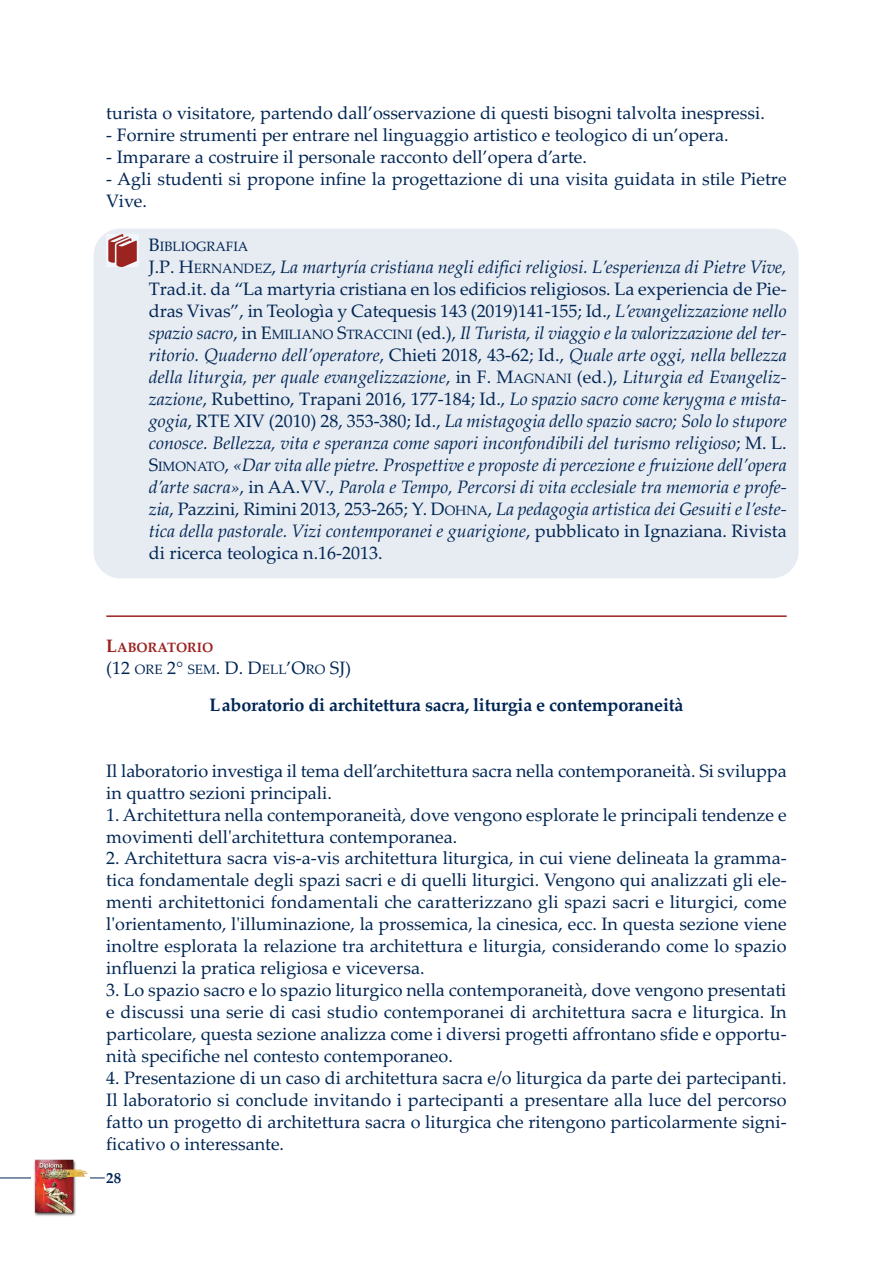
<style>
.page{position:relative;width:893px;height:1263px;background:#fff}
.page>*{position:absolute;margin:0;border:0;box-sizing:border-box;transform-origin:0 0}
.t1{font:18px/21.9px "Palatino Linotype";color:#002654}
.t2{font:italic 18px/21.9px "Palatino Linotype";color:#002654;text-align:justify}
.t3{font:700 18px/36.9px "Palatino Linotype";letter-spacing:-.015em;color:#002654}
.t4{font:700 15px "Palatino Linotype";color:#002654}
.t5{font:13.5px "Palatino Linotype";color:#002654}
.t6{font:700 13.5px "Palatino Linotype";color:#9c2320}
.s1{font-size:18px}
.s2{font-style:normal}
.s3{font-style:normal;font-size:13.5px}
.s4{font-weight:400}
.s5{font-weight:400;font-size:13.5px}
</style>
<div class="page">
<div style="left:94px;top:229px;width:705px;height:349px;background:#e7ebf2;border-radius:27px"></div>
<img style="left:106px;top:234px;width:32px;height:33px">
<hr style="left:0;top:1178px;width:105px;height:1px;background:#002654">
<img style="left:31px;top:1159px;width:58px;height:57px">
<hr style="left:106px;top:615px;width:681px;height:2px;background:#9c2320">
<p class="t1" style="left:106px;top:102px;width:660px">turista o visitatore, partendo dall’osservazione di questi bisogni talvolta inespressi.</p>
<p class="t1" style="left:106px;top:124px;width:624px">- Fornire strumenti per entrare nel linguaggio artistico e teologico di un’opera.</p>
<p class="t1" style="left:106px;top:146px;width:482px">- Imparare a costruire il personale racconto dell’opera d’arte.</p>
<p class="t1" style="left:106px;top:168px;width:682px">- Agli studenti si propone infine la progettazione di una visita guidata in stile Pietre<br>Vive.</p>
<p class="t5" style="left:149px;top:239px;width:101px"><span class="s1">B</span>IBLIOGRAFIA</p>
<p class="t2" style="left:149px;top:256px;width:639px"><span class="s2">J.P. H</span><span class="s3">ERNANDEZ</span><span class="s2">,</span> La martyría cristiana negli edifici religiosi. L’esperienza di Pietre Vive, <span class="s2">Trad.it. da “La martyria cristiana en los edificios religiosos. La experiencia de Pie&shy;dras Vivas”, in Teologìa y Catequesis 143 (2019)141-155; Id.,</span> L’evangelizzazione nello spazio sacro<span class="s2">, in E</span><span class="s3">MILIANO</span> <span class="s2">S</span><span class="s3">TRACCINI</span> <span class="s2">(ed.),</span> Il Turista, il viaggio e la valorizzazione del ter&shy;ritorio. Quaderno dell’operatore<span class="s2">, Chieti 2018, 43-62; Id.,</span> Quale arte oggi, nella bellezza della liturgia, per quale evangelizzazione<span class="s2">, in F. M</span><span class="s3">AGNANI</span> <span class="s2">(ed.),</span> Liturgia ed Evangeliz&shy;zazione<span class="s2">, Rubettino, Trapani 2016, 177-184; Id.,</span> Lo spazio sacro come kerygma e mista&shy;gogia<span class="s2">, RTE XIV (2010) 28, 353-380; Id.,</span> La mistagogia dello spazio sacro; Solo lo stupore conosce. Bellezza, vita e speranza come sapori inconfondibili del turismo religioso<span class="s2">; M. L.<br>S</span><span class="s3">IMONATO</span><span class="s2">,</span> «Dar vita alle pietre. Prospettive e proposte di percezione e fruizione dell’opera d’arte sacra»<span class="s2">, in AA.VV.,</span> Parola e Tempo, Percorsi di vita ecclesiale tra memoria e profe&shy;zia<span class="s2">, Pazzini, Rimini 2013, 253-265; Y. D</span><span class="s3">OHNA</span><span class="s2">,</span> La pedagogia artistica dei Gesuiti e l’este&shy;tica della pastorale. Vizi contemporanei e guarigione<span class="s2">, pubblicato in Ignaziana. Rivista di ricerca teologica n.16-2013.</span></p>
<p class="t6" style="left:106px;top:639px;width:109px"><span class="s1">L</span>ABORATORIO</p>
<p class="t3" style="left:210px;top:649px;width:475px;text-indent:-103px"><span class="s4">(12</span> <span class="s5">ORE</span> <span class="s4">2°</span> <span class="s5">SEM</span><span class="s4">. D. D</span><span class="s5">ELL</span><span class="s4">’O</span><span class="s5">RO</span> <span class="s4">SJ)<br></span>Laboratorio di architettura sacra, liturgia e contemporaneità</p>
<p class="t1" style="left:106px;top:759px;width:682px">Il laboratorio investiga il tema dell’architettura sacra nella contemporaneità. Si sviluppa in quattro sezioni principali.</p>
<p class="t1" style="left:106px;top:803px;width:682px">1. Architettura nella contemporaneità, dove vengono esplorate le principali tendenze e movimenti dell'architettura contemporanea.</p>
<p class="t1" style="left:106px;top:847px;width:682px;text-align:justify">2. Architettura sacra vis-a-vis architettura liturgica, in cui viene delineata la gramma&shy;tica fondamentale degli spazi sacri e di quelli liturgici. Vengono qui analizzati gli ele&shy;menti architettonici fondamentali che caratterizzano gli spazi sacri e liturgici, come l'orientamento, l'illuminazione, la prossemica, la cinesica, ecc. In questa sezione viene inoltre esplorata la relazione tra architettura e liturgia, considerando come lo spazio influenzi la pratica religiosa e viceversa.</p>
<p class="t1" style="left:106px;top:979px;width:682px;text-align:justify">3. Lo spazio sacro e lo spazio liturgico nella contemporaneità, dove vengono presentati e discussi una serie di casi studio contemporanei di architettura sacra e liturgica. In particolare, questa sezione analizza come i diversi progetti affrontano sfide e opportu&shy;nità specifiche nel contesto contemporaneo.</p>
<p class="t1" style="left:106px;top:1067px;width:682px;text-align:justify">4. Presentazione di un caso di architettura sacra e/o liturgica da parte dei partecipanti.<br>Il laboratorio si conclude invitando i partecipanti a presentare alla luce del percorso fatto un progetto di architettura sacra o liturgica che ritengono particolarmente signi&shy;ficativo o interessante.</p>
<p class="t4" style="left:106px;top:1169px;width:16px">28</p>
</div>
